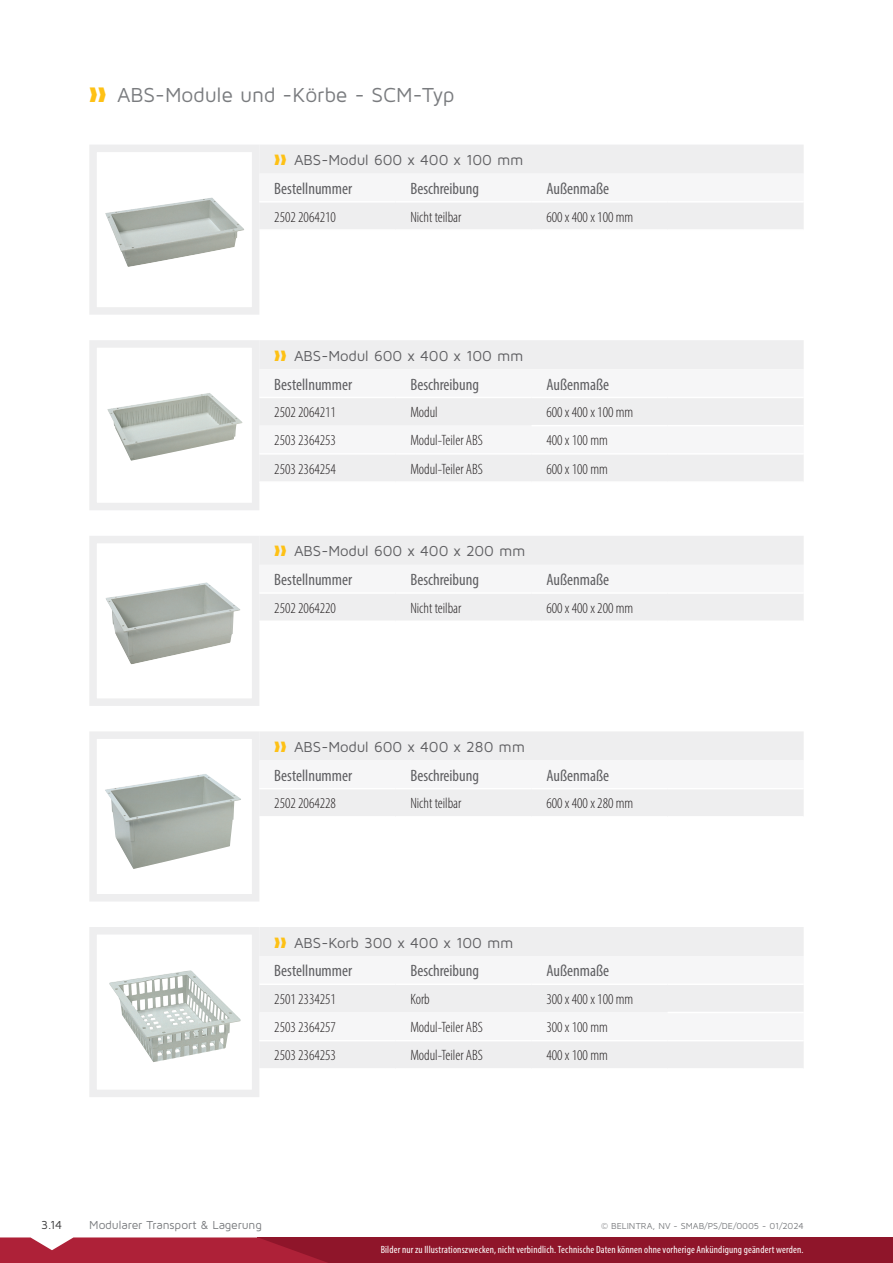
<style>
.page{position:relative;width:893px;height:1263px;background:#fff}
.page>*{position:absolute;margin:0;border:0;box-sizing:border-box;transform-origin:0 0}
.t1{font:21px "Maven Pro";letter-spacing:-.015em;color:#7a7c7f}
.table__header_2_NL{font:condensed 16.5px "Myriad Pro";color:#5f5f62}
.table__body_NL{font:300 condensed 15px "Myriad Pro";color:#231f20}
.t2{font:15px "Maven Pro";letter-spacing:-.01em;color:#5f5f62}
.t3{font:12px "Maven Pro";letter-spacing:-.01em;color:#7a7c7f}
.t4{font:12px "Maven Pro";color:#3c3c3d}
.t5{font:condensed 10.5px "Myriad Pro";letter-spacing:.015em;color:#fff}
.Paragraph_Style_2{font:9px "Maven Pro";letter-spacing:-.005em;color:#7a7c7f}
.s1{color:#fec115}
</style>
<div class="page">
<img style="left:109px;top:970px;width:132px;height:92px">
<div style="left:89px;top:927px;width:170px;height:170px;border:8px solid #eeeeef"></div>
<img style="left:105px;top:582px;width:135px;height:82px">
<div style="left:89px;top:536px;width:170px;height:170px;border:8px solid #eeeeef"></div>
<img style="left:105px;top:774px;width:136px;height:95px">
<div style="left:89px;top:731px;width:170px;height:170px;border:8px solid #eeeeef"></div>
<img style="left:107px;top:393px;width:135px;height:68px">
<div style="left:89px;top:340px;width:170px;height:170px;border:8px solid #eeeeef"></div>
<img style="left:105px;top:198px;width:139px;height:69px">
<div style="left:89px;top:145px;width:170px;height:170px;border:8px solid #eeeeef"></div>
<div style="left:258px;top:1237px;width:635px;height:26px;background:#8f152a"></div>
<svg style="left:0;top:1237px;width:328px;height:26px;background:#ae2a3f"></svg>
<div style="left:259px;top:927px;width:545px;height:141px;background:#eeeeef"></div>
<div style="left:259px;top:956px;width:545px;height:84px;background:#f6f6f7"></div>
<hr style="left:259px;top:1040px;width:136px;height:1px;background:#fff">
<hr style="left:395px;top:1040px;width:136px;height:1px;background:#fff">
<hr style="left:531px;top:1040px;width:137px;height:1px;background:#fff">
<hr style="left:668px;top:983px;width:136px;height:2px;background:#fff">
<hr style="left:668px;top:1012px;width:136px;height:1px;background:#fff">
<hr style="left:668px;top:1040px;width:136px;height:1px;background:#fff">
<hr style="left:259px;top:983px;width:136px;height:2px;background:#fff">
<hr style="left:395px;top:983px;width:136px;height:2px;background:#fff">
<hr style="left:531px;top:983px;width:137px;height:2px;background:#fff">
<div style="left:259px;top:536px;width:545px;height:84px;background:#eeeeef"></div>
<div style="left:259px;top:565px;width:545px;height:27px;background:#f6f6f7"></div>
<hr style="left:668px;top:592px;width:136px;height:2px;background:#fff">
<hr style="left:259px;top:592px;width:136px;height:2px;background:#fff">
<hr style="left:395px;top:592px;width:136px;height:2px;background:#fff">
<hr style="left:531px;top:592px;width:137px;height:2px;background:#fff">
<div style="left:259px;top:732px;width:545px;height:84px;background:#eeeeef"></div>
<div style="left:259px;top:760px;width:545px;height:28px;background:#f6f6f7"></div>
<hr style="left:668px;top:788px;width:136px;height:1px;background:#fff">
<hr style="left:259px;top:788px;width:136px;height:1px;background:#fff">
<hr style="left:395px;top:788px;width:136px;height:1px;background:#fff">
<hr style="left:531px;top:788px;width:137px;height:1px;background:#fff">
<div style="left:259px;top:340px;width:545px;height:141px;background:#eeeeef"></div>
<div style="left:259px;top:369px;width:545px;height:84px;background:#f6f6f7"></div>
<hr style="left:395px;top:453px;width:136px;height:2px;background:#fff">
<hr style="left:668px;top:397px;width:136px;height:1px;background:#fff">
<hr style="left:668px;top:425px;width:136px;height:1px;background:#fff">
<hr style="left:668px;top:453px;width:136px;height:2px;background:#fff">
<hr style="left:259px;top:397px;width:136px;height:1px;background:#fff">
<hr style="left:395px;top:397px;width:136px;height:1px;background:#fff">
<hr style="left:531px;top:397px;width:137px;height:1px;background:#fff">
<hr style="left:531px;top:425px;width:137px;height:1px;background:#fff">
<hr style="left:259px;top:453px;width:136px;height:2px;background:#fff">
<hr style="left:531px;top:453px;width:137px;height:2px;background:#fff">
<div style="left:259px;top:145px;width:545px;height:84px;background:#eeeeef"></div>
<div style="left:259px;top:174px;width:545px;height:27px;background:#f6f6f7"></div>
<hr style="left:668px;top:201px;width:136px;height:2px;background:#fff">
<hr style="left:259px;top:201px;width:136px;height:2px;background:#fff">
<hr style="left:395px;top:201px;width:136px;height:2px;background:#fff">
<hr style="left:531px;top:201px;width:137px;height:2px;background:#fff">
<p class="t1" style="left:89px;top:82px;width:367px"><span class="s1">❱❱</span> ABS-Module und -Körbe - SCM-Typ</p>
<p class="t2" style="left:274px;top:151px;width:251px"><span class="s1">❱❱</span> ABS-Modul 600 x 400 x 100 mm</p>
<p class="table__header_2_NL" style="left:274px;top:178px;width:79px">Bestellnummer</p>
<p class="table__header_2_NL" style="left:410px;top:178px;width:70px">Beschreibung</p>
<p class="table__header_2_NL" style="left:546px;top:178px;width:64px">Außenmaße</p>
<p class="table__body_NL" style="left:274px;top:208px;width:63px">2502 2064210</p>
<p class="table__body_NL" style="left:410px;top:208px;width:53px">Nicht teilbar</p>
<p class="table__body_NL" style="left:546px;top:208px;width:88px">600 x 400 x 100 mm</p>
<p class="t2" style="left:274px;top:346px;width:251px"><span class="s1">❱❱</span> ABS-Modul 600 x 400 x 100 mm</p>
<p class="table__header_2_NL" style="left:274px;top:374px;width:79px">Bestellnummer</p>
<p class="table__header_2_NL" style="left:410px;top:374px;width:70px">Beschreibung</p>
<p class="table__header_2_NL" style="left:546px;top:374px;width:64px">Außenmaße</p>
<p class="table__body_NL" style="left:274px;top:403px;width:63px">2502 2064211</p>
<p class="table__body_NL" style="left:410px;top:403px;width:29px">Modul</p>
<p class="table__body_NL" style="left:546px;top:403px;width:88px">600 x 400 x 100 mm</p>
<p class="table__body_NL" style="left:274px;top:432px;width:63px">2503 2364253</p>
<p class="table__body_NL" style="left:410px;top:432px;width:74px">Modul-Teiler ABS</p>
<p class="table__body_NL" style="left:546px;top:432px;width:63px">400 x 100 mm</p>
<p class="table__body_NL" style="left:274px;top:460px;width:63px">2503 2364254</p>
<p class="table__body_NL" style="left:410px;top:460px;width:74px">Modul-Teiler ABS</p>
<p class="table__body_NL" style="left:546px;top:460px;width:63px">600 x 100 mm</p>
<p class="t2" style="left:274px;top:542px;width:253px"><span class="s1">❱❱</span> ABS-Modul 600 x 400 x 200 mm</p>
<p class="table__header_2_NL" style="left:274px;top:570px;width:79px">Bestellnummer</p>
<p class="table__header_2_NL" style="left:410px;top:570px;width:70px">Beschreibung</p>
<p class="table__header_2_NL" style="left:546px;top:570px;width:64px">Außenmaße</p>
<p class="table__body_NL" style="left:274px;top:599px;width:63px">2502 2064220</p>
<p class="table__body_NL" style="left:410px;top:599px;width:53px">Nicht teilbar</p>
<p class="table__body_NL" style="left:546px;top:599px;width:88px">600 x 400 x 200 mm</p>
<p class="t2" style="left:274px;top:737px;width:252px"><span class="s1">❱❱</span> ABS-Modul 600 x 400 x 280 mm</p>
<p class="table__header_2_NL" style="left:274px;top:765px;width:79px">Bestellnummer</p>
<p class="table__header_2_NL" style="left:410px;top:765px;width:70px">Beschreibung</p>
<p class="table__header_2_NL" style="left:546px;top:765px;width:64px">Außenmaße</p>
<p class="table__body_NL" style="left:274px;top:794px;width:63px">2502 2064228</p>
<p class="table__body_NL" style="left:410px;top:794px;width:53px">Nicht teilbar</p>
<p class="table__body_NL" style="left:546px;top:794px;width:88px">600 x 400 x 280 mm</p>
<p class="t2" style="left:274px;top:933px;width:241px"><span class="s1">❱❱</span> ABS-Korb 300 x 400 x 100 mm</p>
<p class="table__header_2_NL" style="left:274px;top:961px;width:79px">Bestellnummer</p>
<p class="table__header_2_NL" style="left:410px;top:961px;width:70px">Beschreibung</p>
<p class="table__header_2_NL" style="left:546px;top:961px;width:64px">Außenmaße</p>
<p class="table__body_NL" style="left:274px;top:990px;width:63px">2501 2334251</p>
<p class="table__body_NL" style="left:410px;top:990px;width:21px">Korb</p>
<p class="table__body_NL" style="left:546px;top:990px;width:88px">300 x 400 x 100 mm</p>
<p class="table__body_NL" style="left:274px;top:1018px;width:63px">2503 2364257</p>
<p class="table__body_NL" style="left:410px;top:1018px;width:74px">Modul-Teiler ABS</p>
<p class="table__body_NL" style="left:546px;top:1018px;width:63px">300 x 100 mm</p>
<p class="table__body_NL" style="left:274px;top:1046px;width:63px">2503 2364253</p>
<p class="table__body_NL" style="left:410px;top:1046px;width:74px">Modul-Teiler ABS</p>
<p class="table__body_NL" style="left:546px;top:1046px;width:63px">400 x 100 mm</p>
<p class="t4" style="left:41px;top:1217px;width:23px">3.14</p>
<p class="t3" style="left:89px;top:1217px;width:174px">Modularer Transport &amp; Lagerung</p>
<p class="Paragraph_Style_2" style="left:601px;top:1220px;width:204px">© BELINTRA, NV - SMAB/PS/DE/0005 - 01/2024</p>
<p class="t5" style="left:381px;top:1244px;width:424px">Bilder nur zu Illustrationszwecken, nicht verbindlich. Technische Daten können ohne vorherige Ankündigung geändert werden.</p>
</div>
